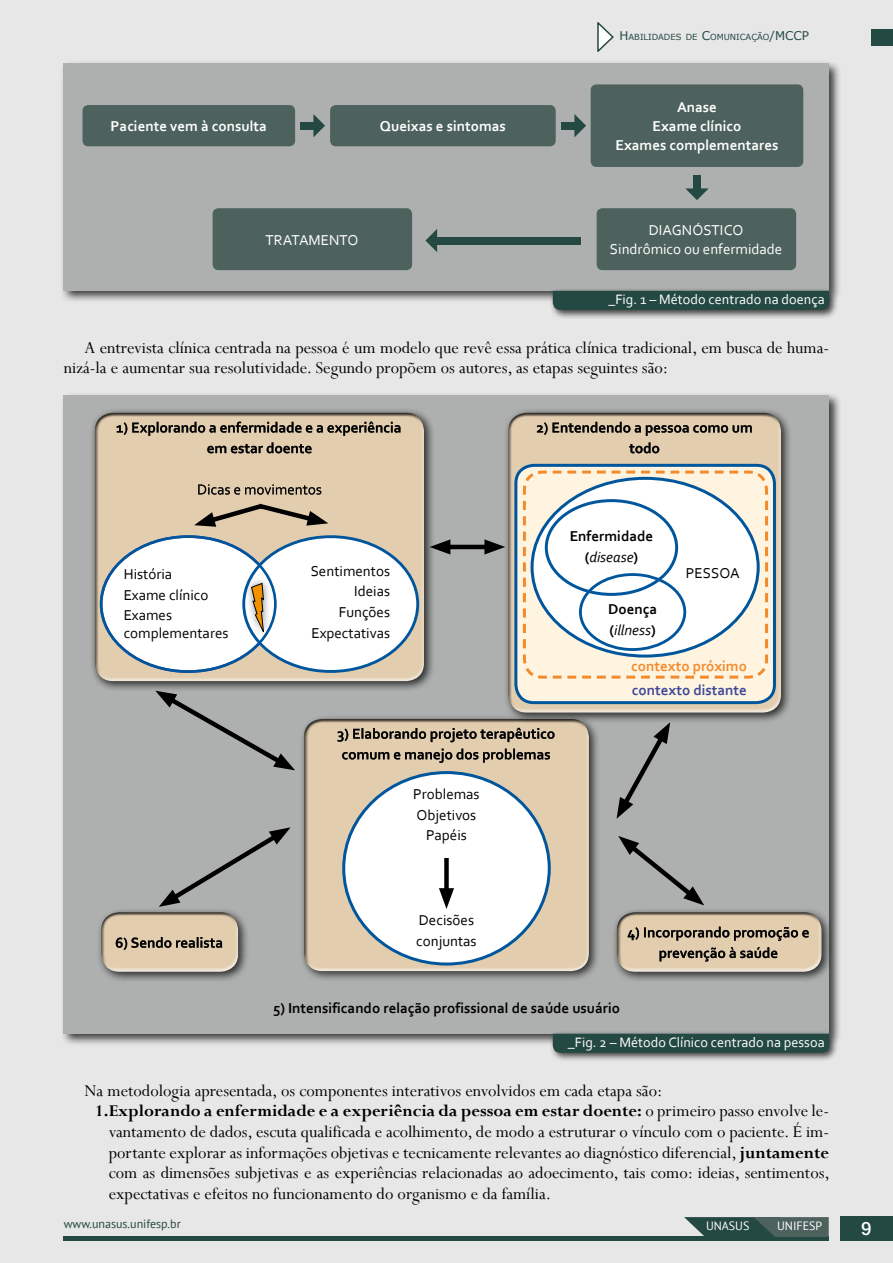
<style>
.page{position:relative;width:893px;height:1263px;background:#e7e7e7}
.page>*{position:absolute;margin:0;border:0;box-sizing:border-box;transform-origin:0 0}
.t1{font:700 19.5px "Shruti";color:#fff}
.t2{font:18.3px/20.7px "Perpetua";color:#000}
.t3{font:700 18.3px "Perpetua";color:#000}
.t4{font:15px/20.7px "Corbel";color:#000}
.t5{font:700 15px/20.7px "Corbel";color:#000;text-align:center}
.t6{font:700 15px/19.2px "Corbel";color:#fff;text-align:center}
.t7{font:15px/19.2px "Corbel";color:#fff;text-align:center}
.t8{font:700 15px "Corbel";color:#3e4898}
.t9{font:700 15px "Corbel";color:#f28b2b}
.t10{font:14.25px "Corbel";color:#fff}
.t11{font:12px "PT Sans";color:#244943}
.t12{font:12px "PT Sans";color:#fff}
.t13{font:8.4px "Verdana";color:#244943}
.s1{font-size:12px}
.s2{font-weight:400;font-style:italic}
.s3{font-weight:400}
.s4{font-weight:700}
</style>
<div class="page">
<div style="left:64px;top:1236px;width:765px;height:5px;background:#244943"></div>
<div style="left:840px;top:1217px;width:53px;height:24px;background:#244943"></div>
<svg style="left:684px;top:1217px;width:145px;height:20px"></svg>
<div style="left:872px;top:29px;width:21px;height:16px;background:#244943"></div>
<svg style="left:597px;top:22px;width:17px;height:30px"></svg>
<div style="left:60px;top:60px;width:782px;height:244px;background:#000;opacity:.75"></div>
<div style="left:64px;top:64px;width:765px;height:227px;background:#adb0ae"></div>
<div style="left:60px;top:392px;width:782px;height:654px;background:#000;opacity:.75"></div>
<div style="left:64px;top:395px;width:765px;height:639px;background:#adb0ae"></div>
<div style="left:214px;top:210px;width:197px;height:59px;background:#4d625d;border-radius:4px"></div>
<div style="left:213px;top:208px;width:199px;height:62px;border:3px solid #4d625d;border-radius:4px"></div>
<div style="left:598px;top:210px;width:197px;height:59px;background:#4d625d;border-radius:4px"></div>
<div style="left:597px;top:208px;width:199px;height:62px;border:3px solid #4d625d;border-radius:4px"></div>
<div style="left:84px;top:107px;width:210px;height:38px;background:#4d625d;border-radius:4px"></div>
<div style="left:82px;top:105px;width:213px;height:41px;border:3px solid #4d625d;border-radius:4px"></div>
<div style="left:332px;top:107px;width:222px;height:38px;background:#4d625d;border-radius:4px"></div>
<div style="left:330px;top:105px;width:226px;height:41px;border:3px solid #4d625d;border-radius:4px"></div>
<div style="left:592px;top:86px;width:210px;height:79px;background:#4d625d;border-radius:4px"></div>
<div style="left:591px;top:84px;width:212px;height:83px;border:3px solid #4d625d;border-radius:4px"></div>
<div style="left:549px;top:287px;width:290px;height:32px;background:#000;opacity:.75"></div>
<div style="left:553px;top:291px;width:276px;height:19px;background:#244943"></div>
<div style="left:549px;top:1030px;width:290px;height:32px;background:#000;opacity:.75"></div>
<div style="left:553px;top:1034px;width:276px;height:19px;background:#244943"></div>
<div style="left:299px;top:714px;width:301px;height:268px;background:#000;opacity:.75"></div>
<div style="left:303px;top:726px;width:286px;height:245px;background:#fff;opacity:.75"></div>
<div style="left:301px;top:716px;width:288px;height:250px;background:#000;opacity:.75"></div>
<div style="left:344px;top:772px;width:205px;height:192px;background:#fff;border-radius:50%"></div>
<div style="left:444px;top:858px;width:5px;height:38px;background:#000"></div>
<svg style="left:439px;top:888px;width:15px;height:21px"></svg>
<div style="left:612px;top:907px;width:221px;height:76px;background:#000;opacity:.75"></div>
<div style="left:616px;top:919px;width:210px;height:54px;background:#fff;opacity:.75"></div>
<div style="left:614px;top:910px;width:208px;height:57px;background:#000;opacity:.75"></div>
<div style="left:96px;top:907px;width:153px;height:76px;background:#000;opacity:.75"></div>
<div style="left:503px;top:408px;width:289px;height:316px;background:#000;opacity:.75"></div>
<div style="left:506px;top:410px;width:276px;height:298px;background:#000;opacity:.75"></div>
<div style="left:516px;top:465px;width:258px;height:238px;background:#fff4e0;border-radius:18px"></div>
<div style="left:514px;top:464px;width:262px;height:240px;border:3px solid #00569d;border-radius:18px"></div>
<svg style="left:521px;top:469px;width:248px;height:210px"></svg>
<div style="left:532px;top:478px;width:226px;height:178px;background:#fff;border-radius:50%"></div>
<div style="left:545px;top:499px;width:133px;height:97px;border:3px solid #00569d;border-radius:50%"></div>
<div style="left:579px;top:573px;width:107px;height:78px;border:3px solid #00569d;border-radius:50%"></div>
<div style="left:90px;top:408px;width:345px;height:284px;background:#000;opacity:.75"></div>
<div style="left:94px;top:419px;width:330px;height:263px;background:#fff;opacity:.75"></div>
<div style="left:93px;top:410px;width:331px;height:266px;background:#000;opacity:.75"></div>
<div style="left:101px;top:537px;width:174px;height:134px;background:#fff;border-radius:50%"></div>
<div style="left:244px;top:537px;width:174px;height:134px;background:#fff;border-radius:50%"></div>
<div style="left:242px;top:535px;width:177px;height:138px;border:3px solid #00569d;border-radius:50%"></div>
<div style="left:245px;top:576px;width:27px;height:63px;background:#000;opacity:.5"></div>
<svg style="left:251px;top:583px;width:13px;height:51px"></svg>
<div style="left:100px;top:535px;width:177px;height:138px;border:3px solid #00569d;border-radius:50%"></div>
<svg style="left:194px;top:500px;width:134px;height:27px"></svg>
<hr style="left:442px;top:545px;width:51px;height:4px;background:#000">
<svg style="left:430px;top:539px;width:20px;height:15px"></svg>
<svg style="left:484px;top:539px;width:21px;height:15px"></svg>
<svg style="left:155px;top:691px;width:140px;height:79px"></svg>
<svg style="left:616px;top:722px;width:54px;height:97px"></svg>
<svg style="left:101px;top:827px;width:190px;height:145px"></svg>
<svg style="left:618px;top:836px;width:86px;height:69px"></svg>
<svg style="left:313px;top:114px;width:12px;height:23px"></svg>
<div style="left:300px;top:122px;width:14px;height:7px;background:#244943"></div>
<svg style="left:574px;top:114px;width:12px;height:23px"></svg>
<div style="left:561px;top:122px;width:14px;height:7px;background:#244943"></div>
<svg style="left:425px;top:229px;width:12px;height:23px"></svg>
<div style="left:436px;top:237px;width:144px;height:7px;background:#244943"></div>
<svg style="left:685px;top:188px;width:24px;height:12px"></svg>
<div style="left:693px;top:175px;width:7px;height:14px;background:#244943"></div>
<p class="t6" style="left:111px;top:116px;width:158px">Paciente vem à consulta</p>
<p class="t6" style="left:380px;top:116px;width:128px">Queixas e sintomas</p>
<p class="t13" style="left:619px;top:31px;width:191px"><span class="s1">H</span>ABILIDADES DE <span class="s1">C</span>OMUNICAÇÃO<span class="s1">/M CCP</span></p>
<p class="t6" style="left:615px;top:97px;width:164px">Anase<br>Exame clínico<br>Exames complementares</p>
<p class="t7" style="left:266px;top:230px;width:94px">TRATAMENTO</p>
<p class="t7" style="left:610px;top:220px;width:174px">DIAGNÓSTICO<br>Sindrômico ou enfermidade</p>
<p class="t10" style="left:608px;top:290px;width:218px">_Fig. 1 – Método centrado na doença</p>
<p class="t2" style="left:64px;top:337px;width:767px;text-indent:21px">A entrevista clínica centrada na pessoa é um modelo que revê essa prática clínica tradicional, em busca de huma&shy;nizá-la e aumentar sua resolutividade. Segundo propõem os autores, as etapas seguintes são:</p>
<p class="t4" style="left:124px;top:563px;width:86px">História<br>Exame clínico<br>Exames</p>
<p class="t4" style="left:124px;top:623px;width:106px">complementares</p>
<p class="t4" style="left:311px;top:560px;width:81px;text-align:right">Sentimentos<br>Ideias<br>Funções<br>Expectativas</p>
<p class="t4" style="left:413px;top:783px;width:68px;text-align:center">Problemas<br>Objetivos<br>Papéis</p>
<p class="t4" style="left:416px;top:910px;width:62px">Decisões conjuntas</p>
<p class="t5" style="left:570px;top:526px;width:85px">Enfermidade (<span class="s2">disease</span>)</p>
<p class="t5" style="left:608px;top:599px;width:51px;text-align:left">Doença (<span class="s2">illness</span>)</p>
<p class="t4" style="left:686px;top:563px;width:55px">PESSOA</p>
<p class="t9" style="left:631px;top:657px;width:117px">contexto próximo</p>
<p class="t8" style="left:632px;top:680px;width:117px">contexto distante</p>
<p class="t5" style="left:273px;top:997px;width:349px">5) Intensificando relação profissional de saúde usuário</p>
<p class="t10" style="left:568px;top:1033px;width:258px">_Fig. 2 – Método Clínico centrado na pessoa</p>
<p class="t2" style="left:84px;top:1080px;width:580px">Na metodologia apresentada, os componentes interativos envolvidos em cada etapa são:</p>
<p class="t3" style="left:95px;top:1099px;width:735px">1.Explorando a enfermidade e a experiência da pessoa em estar doente: <span class="s3">o primeiro passo envolve le-</span></p>
<p class="t2" style="left:109px;top:1121px;width:722px">vantamento de dados, escuta qualificada e acolhimento, de modo a estruturar o vínculo com o paciente. É im-</p>
<p class="t2" style="left:109px;top:1141px;width:722px">portante explorar as informações objetivas e tecnicamente relevantes ao diagnóstico diferencial, <span class="s4">juntamente</span></p>
<p class="t2" style="left:109px;top:1162px;width:723px">com as dimensões subjetivas e as experiências relacionadas ao adoecimento, tais como: ideias, sentimentos,</p>
<p class="t2" style="left:109px;top:1183px;width:440px">expectativas e efeitos no funcionamento do organismo e da família.</p>
<p class="t11" style="left:64px;top:1216px;width:118px">www.unasus.unifesp.br</p>
<p class="t12" style="left:706px;top:1218px;width:45px">UNASUS</p>
<p class="t12" style="left:777px;top:1218px;width:47px">UNIFESP</p>
<p class="t1" style="left:861px;top:1217px;width:12px">9</p>
</div>
